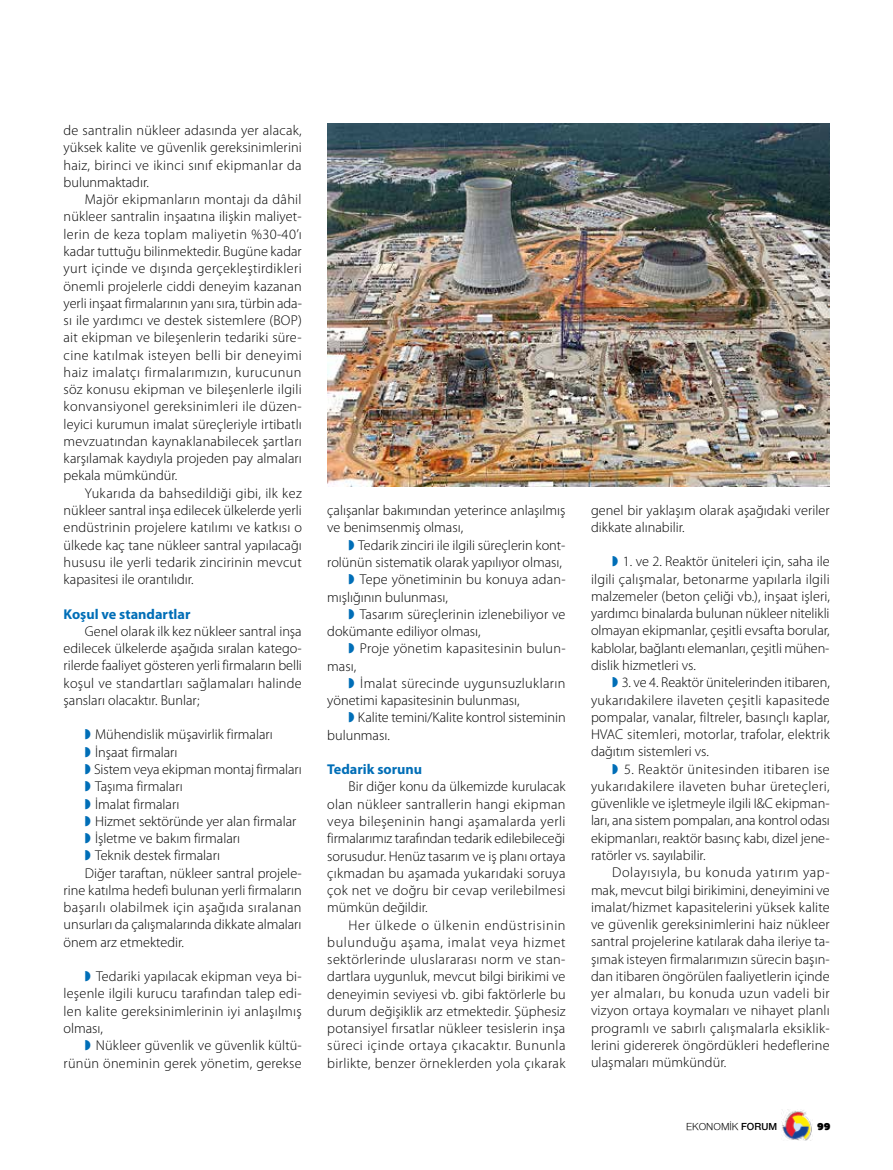
<style>
.page{position:relative;width:893px;height:1170px;background:#fff}
.page>*{position:absolute;margin:0;border:0;box-sizing:border-box;transform-origin:0 0}
.t1{font:300 14.25px/17.2px "Myriad Pro";color:#000;text-align:justify}
.t2{font:300 14.25px "Myriad Pro";letter-spacing:.025em;color:#000}
.t3{font:700 14.25px "Myriad Pro";color:#006eb7}
.t4{font:10.5px "Nimbus Sans Novus";color:#000}
.t5{font:900 10.5px "PF Agora Sans Pro";color:#000}
.s1{color:#006eb7}
.s2{font-weight:600}
</style>
<div class="page">
<img style="left:781px;top:1109px;width:31px;height:31px">
<img style="left:327px;top:123px;width:502px;height:363px">
<p class="t1" style="left:64px;top:122px;width:240px">de santralin nükleer adasında yer alacak, yüksek kalite ve güvenlik gereksinimlerini haiz, birinci ve ikinci sınıf ekipmanlar da bulunmaktadır.</p>
<p class="t1" style="left:64px;top:191px;width:240px;text-indent:21px">Majör ekipmanların montajı da dâhil nükleer santralin inşaatına ilişkin maliyet&shy;lerin de keza toplam maliyetin %30-40’ı kadar tuttuğu bilinmektedir. Bugüne kadar yurt içinde ve dışında gerçekleştirdikleri önemli projelerle ciddi deneyim kazanan yerli inşaat firmalarının yanı sıra, türbin ada&shy;sı ile yardımcı ve destek sistemlere (BOP) ait ekipman ve bileşenlerin tedariki süre&shy;cine katılmak isteyen belli bir deneyimi haiz imalatçı firmalarımızın, kurucunun söz konusu ekipman ve bileşenlerle ilgili konvansiyonel gereksinimleri ile düzen&shy;leyici kurumun imalat süreçleriyle irtibatlı mevzuatından kaynaklanabilecek şartları karşılamak kaydıyla projeden pay almaları pekala mümkündür.</p>
<p class="t1" style="left:64px;top:484px;width:240px;text-indent:21px">Yukarıda da bahsedildiği gibi, ilk kez nükleer santral inşa edilecek ülkelerde yerli endüstrinin projelere katılımı ve katkısı o ülkede kaç tane nükleer santral yapılacağı hususu ile yerli tedarik zincirinin mevcut kapasitesi ile orantılıdır.</p>
<p class="t3" style="left:64px;top:605px;width:128px">Koşul ve standartlar</p>
<p class="t1" style="left:64px;top:622px;width:240px;text-indent:21px">Genel olarak ilk kez nükleer santral inşa edilecek ülkelerde aşağıda sıralan katego&shy;rilerde faaliyet gösteren yerli firmaların belli koşul ve standartları sağlamaları halinde şansları olacaktır. Bunlar;</p>
<p class="t1" style="left:85px;top:726px;width:190px"><span class="s1">◗</span> Mühendislik müşavirlik firmaları</p>
<p class="t1" style="left:85px;top:743px;width:94px"><span class="s1">◗</span> İnşaat firmaları</p>
<p class="t1" style="left:85px;top:760px;width:218px"><span class="s1">◗</span> Sistem veya ekipman montaj firmaları</p>
<p class="t1" style="left:85px;top:778px;width:99px"><span class="s1">◗</span> Taşıma firmaları</p>
<p class="t1" style="left:85px;top:795px;width:96px"><span class="s1">◗</span> İmalat firmaları</p>
<p class="t1" style="left:85px;top:812px;width:213px"><span class="s1">◗</span> Hizmet sektöründe yer alan firmalar</p>
<p class="t1" style="left:85px;top:829px;width:157px"><span class="s1">◗</span> İşletme ve bakım firmaları</p>
<p class="t1" style="left:85px;top:847px;width:137px"><span class="s1">◗</span> Teknik destek firmaları</p>
<p class="t1" style="left:85px;top:864px;width:218px">Diğer taraftan, nükleer santral projele-</p>
<p class="t1" style="left:64px;top:881px;width:240px">rine katılma hedefi bulunan yerli firmaların</p>
<p class="t2" style="left:64px;top:899px;width:239px">başarılı olabilmek için aşağıda sıralanan</p>
<p class="t1" style="left:64px;top:916px;width:239px">unsurları da çalışmalarında dikkate almaları</p>
<p class="t1" style="left:64px;top:933px;width:122px">önem arz etmektedir.</p>
<p class="t1" style="left:64px;top:967px;width:240px;text-indent:21px"><span class="s1">◗</span> Tedariki yapılacak ekipman veya bi&shy;leşenle ilgili kurucu tarafından talep edi&shy;len kalite gereksinimlerinin iyi anlaşılmış olması,</p>
<p class="t1" style="left:64px;top:1036px;width:240px;text-align:right"><span class="s1">◗</span> Nükleer güvenlik ve güvenlik kültü&shy;rünün öneminin gerek yönetim, gerekse</p>
<p class="t1" style="left:327px;top:502px;width:240px">çalışanlar bakımından yeterince anlaşılmış ve benimsenmiş olması,</p>
<p class="t1" style="left:349px;top:536px;width:218px"><span class="s1">◗</span> Tedarik zinciri ile ilgili süreçlerin kont-</p>
<p class="t1" style="left:327px;top:553px;width:236px">rolünün sistematik olarak yapılıyor olması,</p>
<p class="t1" style="left:349px;top:571px;width:219px"><span class="s1">◗</span> Tepe yönetiminin bu konuya adan-</p>
<p class="t1" style="left:327px;top:588px;width:122px">mışlığının bulunması,</p>
<p class="t1" style="left:349px;top:605px;width:218px"><span class="s1">◗</span> Tasarım süreçlerinin izlenebiliyor ve</p>
<p class="t1" style="left:327px;top:623px;width:155px">dokümante ediliyor olması,</p>
<p class="t1" style="left:349px;top:640px;width:218px"><span class="s1">◗</span> Proje yönetim kapasitesinin bulun-</p>
<p class="t1" style="left:327px;top:657px;width:30px">ması,</p>
<p class="t2" style="left:349px;top:675px;width:218px"><span class="s1">◗</span> İmalat sürecinde uygunsuzlukların</p>
<p class="t1" style="left:327px;top:692px;width:194px">yönetimi kapasitesinin bulunması,</p>
<p class="t1" style="left:349px;top:709px;width:219px"><span class="s1">◗</span> Kalite temini/Kalite kontrol sisteminin</p>
<p class="t1" style="left:327px;top:726px;width:64px">bulunması.</p>
<p class="t3" style="left:327px;top:761px;width:96px">Tedarik sorunu</p>
<p class="t1" style="left:327px;top:778px;width:240px;text-indent:21px">Bir diğer konu da ülkemizde kurulacak olan nükleer santrallerin hangi ekipman veya bileşeninin hangi aşamalarda yerli firmalarımız tarafından tedarik edilebileceği sorusudur. Henüz tasarım ve iş planı ortaya çıkmadan bu aşamada yukarıdaki soruya çok net ve doğru bir cevap verilebilmesi mümkün değildir.</p>
<p class="t1" style="left:327px;top:916px;width:240px;text-indent:21px">Her ülkede o ülkenin endüstrisinin bulunduğu aşama, imalat veya hizmet sektörlerinde uluslararası norm ve stan&shy;dartlara uygunluk, mevcut bilgi birikimi ve deneyimin seviyesi vb. gibi faktörlerle bu durum değişiklik arz etmektedir. Şüphesiz potansiyel fırsatlar nükleer tesislerin inşa süreci içinde ortaya çıkacaktır. Bununla birlikte, benzer örneklerden yola çıkarak</p>
<p class="t1" style="left:591px;top:501px;width:240px">genel bir yaklaşım olarak aşağıdaki veriler dikkate alınabilir.</p>
<p class="t1" style="left:591px;top:553px;width:240px;text-indent:21px"><span class="s1">◗</span> 1. ve 2. Reaktör üniteleri için, saha ile ilgili çalışmalar, betonarme yapılarla ilgili malzemeler (beton çeliği vb.), inşaat işleri, yardımcı binalarda bulunan nükleer nitelikli olmayan ekipmanlar, çeşitli evsafta borular, kablolar, bağlantı elemanları, çeşitli mühen&shy;dislik hizmetleri vs.</p>
<p class="t1" style="left:591px;top:674px;width:240px;text-indent:21px"><span class="s1">◗</span> 3. ve 4. Reaktör ünitelerinden itibaren, yukarıdakilere ilaveten çeşitli kapasitede pompalar, vanalar, filtreler, basınçlı kaplar, HVAC sitemleri, motorlar, trafolar, elektrik dağıtım sistemleri vs.</p>
<p class="t1" style="left:591px;top:760px;width:240px;text-indent:21px"><span class="s1">◗</span> 5. Reaktör ünitesinden itibaren ise yukarıdakilere ilaveten buhar üreteçleri, güvenlikle ve işletmeyle ilgili I&amp;C ekipman&shy;ları, ana sistem pompaları, ana kontrol odası ekipmanları, reaktör basınç kabı, dizel jene&shy;ratörler vs. sayılabilir.</p>
<p class="t1" style="left:591px;top:864px;width:240px;text-indent:21px">Dolayısıyla, bu konuda yatırım yap&shy;mak, mevcut bilgi birikimini, deneyimini ve imalat/hizmet kapasitelerini yüksek kalite ve güvenlik gereksinimlerini haiz nükleer santral projelerine katılarak daha ileriye ta&shy;şımak isteyen firmalarımızın sürecin başın&shy;dan itibaren öngörülen faaliyetlerin içinde yer almaları, bu konuda uzun vadeli bir vizyon ortaya koymaları ve nihayet planlı programlı ve sabırlı çalışmalarla eksiklik&shy;lerini gidererek öngördükleri hedeflerine ulaşmaları mümkündür.</p>
<p class="t4" style="left:686px;top:1120px;width:93px">EKONOMİK <span class="s2">FORUM</span></p>
<p class="t5" style="left:817px;top:1119px;width:15px">99</p>
</div>
